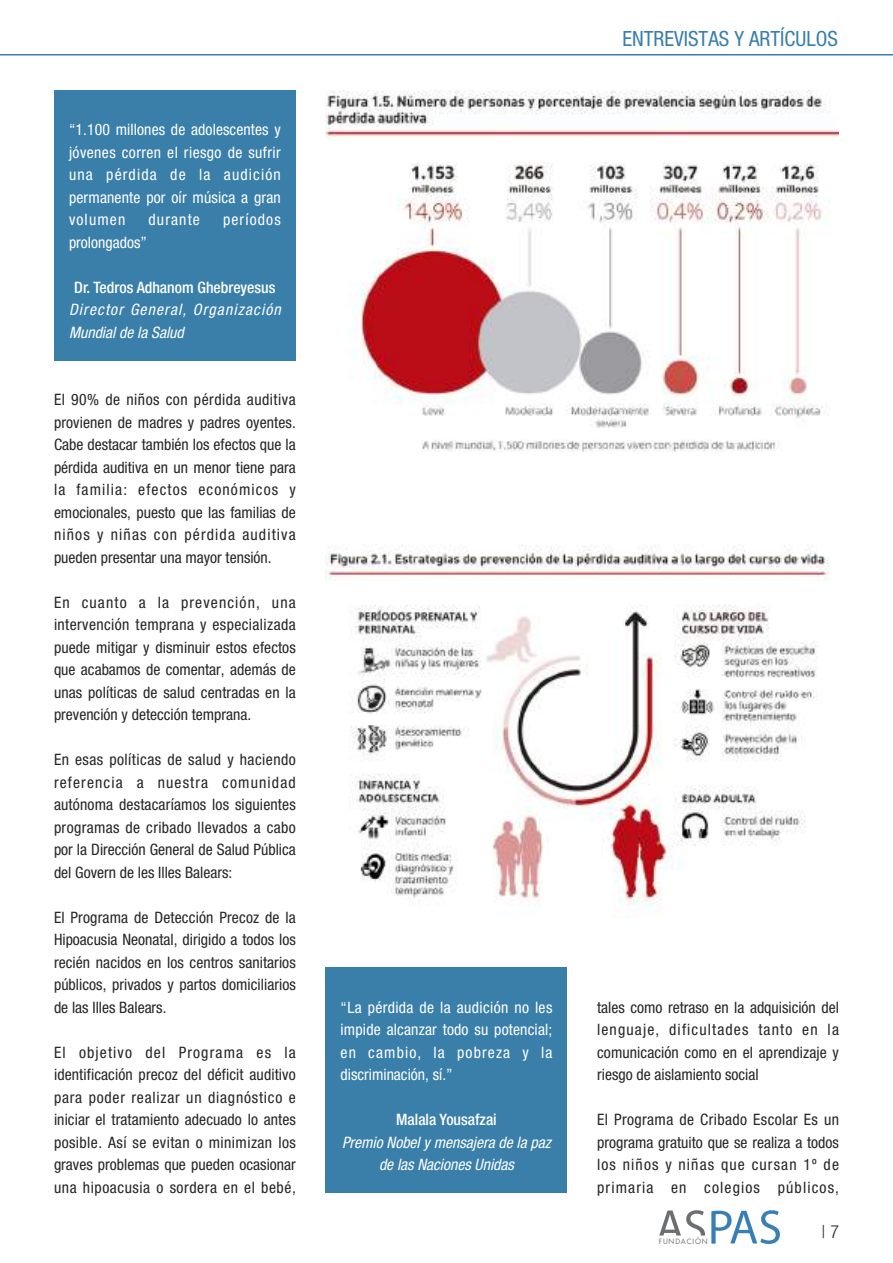
<style>
.page{position:relative;width:893px;height:1263px;background:#fff}
.page>*{position:absolute;margin:0;border:0;box-sizing:border-box;transform-origin:0 0}
.t1{font:condensed 21px "Helvetica Neue LT Std";color:#3a7fa9}
.t2{font:300 condensed 18px "Helvetica Neue LT Std";color:#272526}
.t3{font:condensed 15.75px/22.5px "Helvetica Neue LT Std";color:#272526;text-align:justify}
.t4{font:condensed 15.75px/22.5px "Helvetica Neue LT Std";letter-spacing:.01em;color:#fff;text-align:justify}
.t5{font:italic condensed 15.75px/22.5px "Helvetica Neue";color:#fff}
.t6{font:500 condensed 15.75px "Helvetica Neue";color:#fff}
.t7{font:condensed 15.75px "Helvetica Neue LT Std";letter-spacing:.07em;color:#fff}
.t8{font:7.05px "Futura";letter-spacing:.11em;color:#6c6e71}
</style>
<div class="page">
<svg style="left:659px;top:1210px;width:46px;height:25px"></svg>
<svg style="left:711px;top:1210px;width:69px;height:34px"></svg>
<hr style="left:0;top:54px;width:893px;height:2px;background:#3a7fa9">
<img style="left:326px;top:91px;width:513px;height:361px">
<img style="left:326px;top:545px;width:504px;height:372px">
<div style="left:54px;top:90px;width:242px;height:270px;background:#3a7fa9"></div>
<div style="left:326px;top:968px;width:241px;height:225px;background:#3a7fa9"></div>
<p class="t4" style="left:69px;top:120px;width:213px">“1.100 millones de adolescentes y jóvenes corren el riesgo de sufrir una pérdida de la audición permanente por oír música a gran volumen</p>
<p class="t7" style="left:148px;top:214px;width:53px">durante</p>
<p class="t7" style="left:223px;top:214px;width:59px">períodos</p>
<p class="t4" style="left:69px;top:232px;width:79px">prolongados”</p>
<p class="t6" style="left:74px;top:281px;width:203px">Dr. Tedros Adhanom Ghebreyesus</p>
<p class="t5" style="left:69px;top:300px;width:216px">Director General, Organización<br>Mundialde la Salud</p>
<p class="t3" style="left:54px;top:390px;width:243px">El 90% de niños con pérdida auditiva provienen de madres y padres oyentes.<br>Cabe destacar también los efectos que la pérdida auditiva en un menor tiene para la familia: efectos económicos y emocionales, puesto que las familias de niños y niñas con pérdida auditiva pueden presentar una mayor tensión.</p>
<p class="t3" style="left:54px;top:592px;width:243px">En cuanto a la prevención, una intervención temprana y especializada puede mitigar y disminuir estos efectos que acabamos de comentar, además de unas políticas de salud centradas en la prevención y detección temprana.</p>
<p class="t3" style="left:54px;top:750px;width:243px">En esas políticas de salud y haciendo referencia a nuestra comunidad autónoma destacaríamos los siguientes programas de cribado llevados a cabo por la Dirección General de Salud Pública del Govern de les Illes Balears:</p>
<p class="t3" style="left:54px;top:907px;width:243px">El Programa de Detección Precoz de la Hipoacusia Neonatal, dirigido a todos los recién nacidos en los centros sanitarios públicos, privados y partos domiciliarios de las Illes Balears.</p>
<p class="t3" style="left:54px;top:1042px;width:243px">El objetivo del Programa es la identificación precoz del déficit auditivo para poder realizar un diagnóstico e iniciar el tratamiento adecuado lo antes posible. Así se evitan o minimizan los graves problemas que pueden ocasionar una hipoacusia o sordera en el bebé,</p>
<h1 class="t1" style="left:622px;top:31px;width:217px">ENTREVISTAS Y ARTÍCULOS</h1>
<p class="t4" style="left:341px;top:997px;width:213px">“La pérdida de la audición no les impide alcanzar todo su potencial; en cambio, la pobreza y la discriminación, sí.”</p>
<p class="t6" style="left:396px;top:1114px;width:102px">Malala Yousafzai</p>
<p class="t5" style="left:342px;top:1132px;width:213px;text-align:center">Premio Nobely mensajera de la paz de las Naciones Unidas</p>
<p class="t3" style="left:597px;top:997px;width:243px">tales como retraso en la adquisición del lenguaje, dificultades tanto en la comunicación como en el aprendizaje y riesgo de aislamiento social</p>
<p class="t3" style="left:597px;top:1110px;width:243px">El Programa de Cribado Escolar Es un programa gratuito que se realiza a todos los niños y niñas que cursan 1º de primaria en colegios públicos,</p>
<p class="t8" style="left:659px;top:1238px;width:50px">FUNDACIÓN</p>
<p class="t2" style="left:822px;top:1225px;width:19px">| 7</p>
</div>
